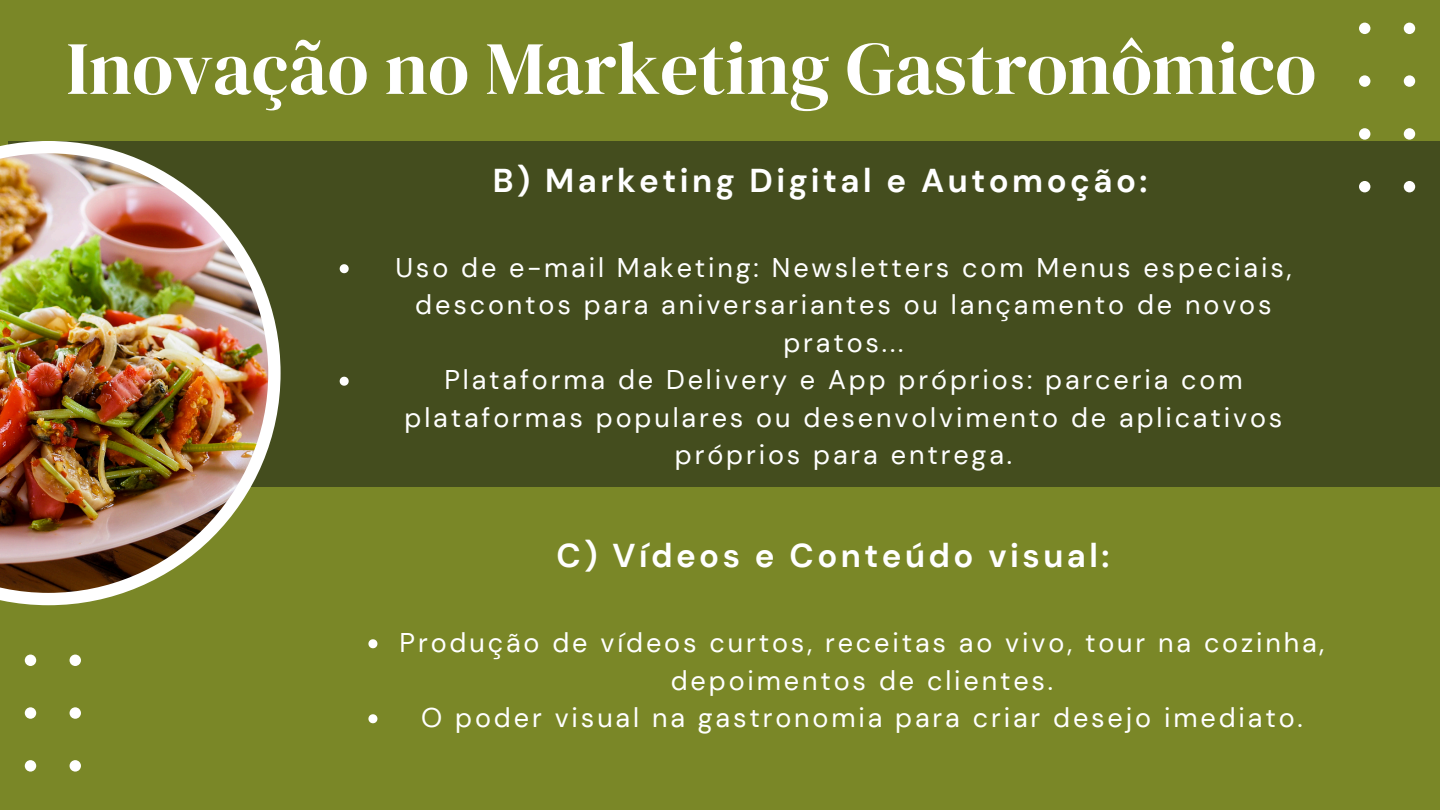
<style>
.page{position:relative;width:1440px;height:810px;background:#7a8727}
.page>*{position:absolute;margin:0;border:0;box-sizing:border-box;transform-origin:0 0}
.t1{font:75px "DM Serif Display";color:#fff}
.t2{font:700 33px "DM Sans";letter-spacing:.105em;color:#fff}
.t3{font:27px/37.5px "DM Sans";letter-spacing:.105em;color:#fff;text-align:center}
</style>
<div class="page">
<div style="left:8px;top:141px;width:1432px;height:346px;background:#444d1e"></div>
<svg style="left:0;top:141px;width:281px;height:464px"></svg>
<img style="left:0;top:153px;width:268px;height:440px">
<svg style="left:1359px;top:23px;width:57px;height:169px"></svg>
<svg style="left:24px;top:655px;width:57px;height:117px"></svg>
<svg style="left:340px;top:264px;width:9px;height:9px"></svg>
<svg style="left:340px;top:377px;width:9px;height:9px"></svg>
<svg style="left:368px;top:639px;width:9px;height:9px"></svg>
<svg style="left:368px;top:714px;width:9px;height:9px"></svg>
<h1 class="t1" style="left:66px;top:16px;width:1251px">Inovação no Marketing Gastronômico</h1>
<p class="t2" style="left:493px;top:159px;width:656px">B) Marketing Digital e Automoção:</p>
<h2 class="t3" style="left:395px;top:249px;width:898px">Uso de e-mail Maketing: Newsletters com Menus especiais, descontos para aniversariantes ou lançamento de novos pratos...</h2>
<p class="t3" style="left:405px;top:361px;width:879px">Plataforma de Delivery e App próprios: parceria com plataformas populares ou desenvolvimento de aplicativos próprios para entrega.</p>
<p class="t2" style="left:557px;top:535px;width:554px">C) Vídeos e Conteúdo visual:</p>
<h2 class="t3" style="left:400px;top:624px;width:926px">Produção de vídeos curtos, receitas ao vivo, tour na cozinha, depoimentos de clientes.</h2>
<p class="t3" style="left:421px;top:699px;width:883px">O poder visual na gastronomia para criar desejo imediato.</p>
</div>
